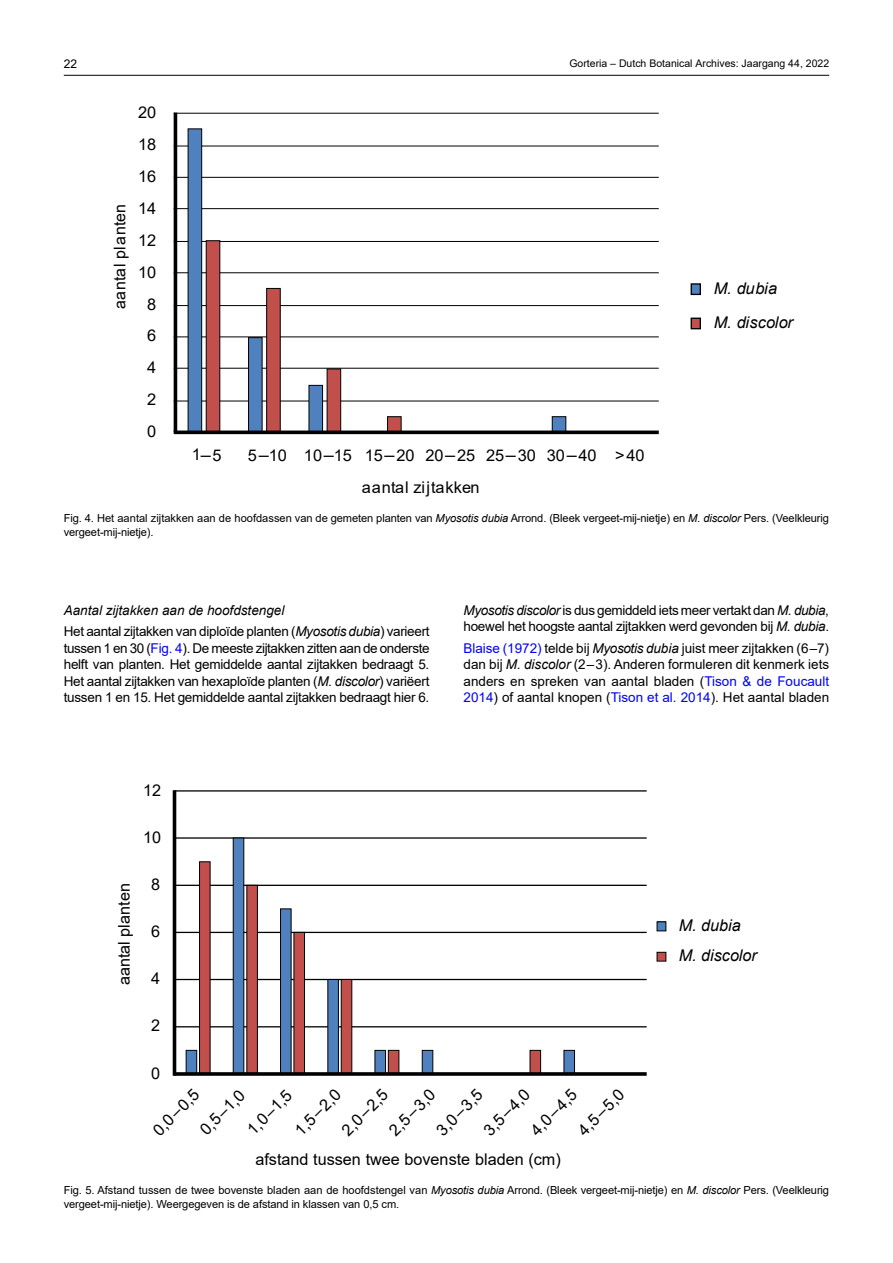
<style>
.page{position:relative;width:893px;height:1263px;background:#fff}
.page>*{position:absolute;margin:0;border:0;box-sizing:border-box;transform-origin:0 0}
.t1{font:16.2px "Arial";color:#000}
.t2{font:italic 16.2px/33.6px "Arial";letter-spacing:-.005em;color:#000}
.t3{font:13.5px/16.5px "Arial";letter-spacing:-.02em;color:#000}
.t4{font:12px "Arial";color:#000}
.t5{font:11.1px/14.4px "Arial";letter-spacing:-.01em;color:#000}
.t6{font:10.5px "Arial";color:#000}
.s1{font-size:18px}
.s2{font-style:italic}
.s3{color:#00f}
</style>
<div class="page">
<hr style="left:64px;top:75px;width:765px;height:1px;background:#000">
<hr style="left:174px;top:113px;width:485px;height:1px;background:#000">
<hr style="left:174px;top:146px;width:485px;height:1px;background:#000">
<hr style="left:174px;top:177px;width:485px;height:1px;background:#000">
<hr style="left:174px;top:208px;width:485px;height:1px;background:#000">
<hr style="left:174px;top:241px;width:485px;height:1px;background:#000">
<hr style="left:174px;top:272px;width:485px;height:1px;background:#000">
<hr style="left:174px;top:305px;width:485px;height:1px;background:#000">
<hr style="left:174px;top:336px;width:485px;height:1px;background:#000">
<hr style="left:174px;top:368px;width:485px;height:1px;background:#000">
<hr style="left:174px;top:401px;width:485px;height:1px;background:#000">
<svg style="left:187px;top:128px;width:380px;height:302px"></svg>
<svg style="left:205px;top:240px;width:197px;height:190px"></svg>
<svg style="left:174px;top:430px;width:485px;height:4px;background:#1d1d1d"></svg>
<div style="left:691px;top:284px;width:9px;height:10px;background:#4e81be"></div>
<div style="left:691px;top:283px;width:10px;height:12px;border:1px solid #000"></div>
<div style="left:691px;top:318px;width:9px;height:11px;background:#c1504d"></div>
<div style="left:691px;top:318px;width:10px;height:11px;border:1px solid #000"></div>
<hr style="left:174px;top:113px;width:3px;height:319px;background:#000">
<hr style="left:174px;top:790px;width:473px;height:1px;background:#000">
<hr style="left:174px;top:837px;width:473px;height:2px;background:#000">
<hr style="left:174px;top:885px;width:473px;height:1px;background:#000">
<hr style="left:174px;top:932px;width:473px;height:1px;background:#000">
<hr style="left:174px;top:979px;width:473px;height:1px;background:#000">
<hr style="left:174px;top:1026px;width:473px;height:1px;background:#000">
<svg style="left:185px;top:837px;width:390px;height:235px"></svg>
<svg style="left:199px;top:861px;width:342px;height:211px"></svg>
<svg style="left:176px;top:1072px;width:471px;height:4px;background:#171617"></svg>
<div style="left:657px;top:922px;width:9px;height:9px;background:#4e81be"></div>
<div style="left:657px;top:952px;width:9px;height:9px;background:#c1504d"></div>
<div style="left:657px;top:952px;width:9px;height:9px;border:1px solid #000"></div>
<hr style="left:173px;top:790px;width:3px;height:286px;background:#000">
<p class="t4" style="left:64px;top:55px;width:15px">22</p>
<p class="t6" style="left:569px;top:56px;width:261px">Gorteria – Dutch Botanical Archives: Jaargang 44, 2022</p>
<p class="t1" style="left:138px;top:101px;width:20px">20</p>
<p class="t1" style="left:138px;top:133px;width:20px">18</p>
<p class="t1" style="left:108px;top:309px;width:107px;rotate:-90deg">aantal planten</p>
<p class="t1" style="left:138px;top:165px;width:20px">16</p>
<p class="t1" style="left:138px;top:197px;width:20px">14</p>
<p class="t1" style="left:138px;top:229px;width:20px">12</p>
<p class="t1" style="left:138px;top:261px;width:20px">10</p>
<p class="t1" style="left:147px;top:293px;width:11px">8</p>
<p class="t1" style="left:147px;top:325px;width:11px">6</p>
<p class="t1" style="left:147px;top:357px;width:11px">4</p>
<p class="t1" style="left:147px;top:388px;width:11px">2</p>
<p class="t1" style="left:147px;top:420px;width:11px">0</p>
<p class="t1" style="left:192px;top:444px;width:32px">1<span class="s1">–</span> 5</p>
<p class="t1" style="left:248px;top:444px;width:398px">5 <span class="s1">–</span>10 10 <span class="s1">–</span>15 15 <span class="s1">–</span> 20 20 <span class="s1">–</span> 25 25 <span class="s1">–</span> 30 30 <span class="s1">–</span> 40 &gt;40</p>
<p class="t1" style="left:362px;top:476px;width:119px">aantal zijtakken</p>
<p class="t2" style="left:714px;top:272px;width:80px">M. dubia<br>M. discolor</p>
<p class="t5" style="left:64px;top:511px;width:767px">Fig. 4. Het aantal zijtakken aan de hoofdassen van de gemeten planten van <span class="s2">Myosotis dubia</span> Arrond. (Bleek vergeet-mij-nietje) en <span class="s2">M. discolor</span> Pers. (Veelkleurig vergeet-mij-nietje).</p>
<p class="t3" style="left:64px;top:599px;width:367px;line-height:21.6px"><span class="s2">Aantal zijtakken aan de hoofdstengel<br></span>Het aantal zijtakken van diploïde planten (<span class="s2">Myosotis dubia</span>) varieert</p>
<p class="t3" style="left:64px;top:639px;width:367px;text-align:justify">tussen 1 en 30 (<span class="s3">Fig. 4</span>). De meeste zijtakken zitten aan de onderste helft van planten. Het gemiddelde aantal zijtakken bedraagt 5.<br>Het aantal zijtakken van hexaploïde planten (<span class="s2">M. discolor</span>) variëert tussen 1 en 15. Het gemiddelde aantal zijtakken bedraagt hier 6.</p>
<p class="t1" style="left:143px;top:779px;width:20px">12</p>
<p class="t1" style="left:143px;top:826px;width:20px">10</p>
<p class="t1" style="left:113px;top:985px;width:103px;rotate:-90deg">aantal planten</p>
<p class="t1" style="left:151px;top:873px;width:11px">8</p>
<p class="t1" style="left:151px;top:920px;width:11px">6</p>
<p class="t1" style="left:151px;top:967px;width:11px">4</p>
<p class="t1" style="left:151px;top:1014px;width:11px">2</p>
<p class="t1" style="left:151px;top:1062px;width:11px">0</p>
<p class="t3" style="left:463px;top:601px;width:367px"><span class="s2">Myosotis discolor</span> is dus gemiddeld iets meer vertakt dan <span class="s2">M. dubia</span>, hoewel het hoogste aantal zijtakken werd gevonden bij <span class="s2">M. dubia</span>.</p>
<p class="t3" style="left:463px;top:639px;width:367px;text-align:justify"><span class="s3">Blaise (1972)</span> telde bij <span class="s2">Myosotis dubia</span> juist meer zijtakken (6 –7) dan bij <span class="s2">M. discolor</span> (2 – 3). Anderen formuleren dit kenmerk iets anders en spreken van aantal bladen (<span class="s3">Tison &amp; de Foucault 2014</span>) of aantal knopen (<span class="s3">Tison et al. 2014</span>). Het aantal bladen</p>
<p class="t2" style="left:679px;top:910px;width:80px;line-height:30.3px">M. dubia<br>M. discolor</p>
<p class="t1" style="left:148px;top:1125px;width:59px;rotate:-45deg">0,0 – 0,5</p>
<p class="t1" style="left:195px;top:1124px;width:57px;rotate:-45deg">0,5 –1,0</p>
<p class="t1" style="left:242px;top:1124px;width:57px;rotate:-45deg">1,0 –1,5</p>
<p class="t1" style="left:289px;top:1125px;width:59px;rotate:-45deg">1,5 – 2,0</p>
<p class="t1" style="left:337px;top:1125px;width:59px;rotate:-45deg">2,0 – 2,5</p>
<p class="t1" style="left:384px;top:1125px;width:59px;rotate:-45deg">2,5 – 3,0</p>
<p class="t1" style="left:431px;top:1125px;width:59px;rotate:-45deg">3,0 – 3,5</p>
<p class="t1" style="left:478px;top:1125px;width:59px;rotate:-45deg">3,5 – 4,0</p>
<p class="t1" style="left:526px;top:1125px;width:59px;rotate:-45deg">4,0 – 4,5</p>
<p class="t1" style="left:573px;top:1125px;width:59px;rotate:-45deg">4,5 – 5,0</p>
<p class="t1" style="left:255px;top:1148px;width:307px">afstand tussen twee bovenste bladen (cm)</p>
<p class="t5" style="left:64px;top:1182px;width:767px">Fig. 5. Afstand tussen de twee bovenste bladen aan de hoofdstengel van <span class="s2">Myosotis dubia</span> Arrond. (Bleek vergeet-mij-nietje) en <span class="s2">M. discolor</span> Pers. (Veelkleurig vergeet-mij-nietje). Weergegeven is de afstand in klassen van 0,5 cm.</p>
</div>
